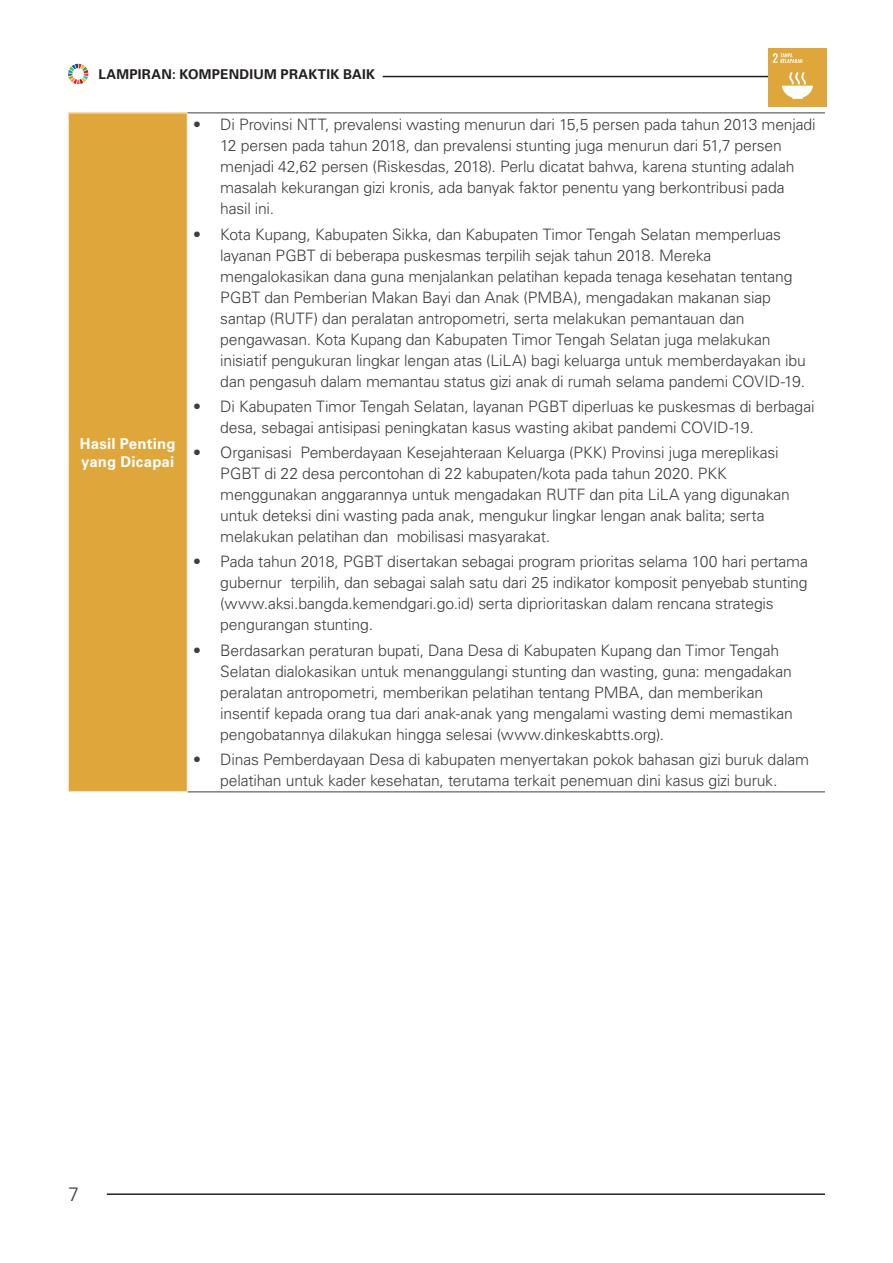
<style>
.page{position:relative;width:893px;height:1263px;background:#fff}
.page>*{position:absolute;margin:0;border:0;box-sizing:border-box;transform-origin:0 0}
.t1{font:300 19.5px "Univers LT Std";color:#3e3e3f}
.t2{font:300 15.75px/21px "Univers LT Std";letter-spacing:-.015em;color:#3e3e3f}
.bold_center{font:700 15px/18px "Univers LT Std";letter-spacing:.01em;color:#fff}
.t3{font:700 13.5px "Univers LT Std";letter-spacing:.015em;color:#231f20}
</style>
<div class="page">
<hr style="left:107px;top:1193px;width:718px;height:2px;background:#231f20">
<svg style="left:68px;top:64px;width:20px;height:20px"></svg>
<hr style="left:383px;top:76px;width:442px;height:1px;background:#231f20">
<div style="left:68px;top:113px;width:119px;height:679px;background:#dea63b"></div>
<hr style="left:187px;top:113px;width:90px;height:1px;background:#3e3e3f">
<hr style="left:277px;top:113px;width:548px;height:1px;background:#3e3e3f">
<hr style="left:187px;top:792px;width:90px;height:1px;background:#3e3e3f">
<hr style="left:277px;top:792px;width:548px;height:1px;background:#3e3e3f">
<hr style="left:68px;top:113px;width:119px;height:1px;background:#fff">
<hr style="left:68px;top:113px;width:1px;height:679px;background:#fff">
<hr style="left:187px;top:113px;width:1px;height:679px;background:#fff">
<div style="left:768px;top:48px;width:58px;height:58px;background:#dea63b"></div>
<svg style="left:773px;top:53px;width:29px;height:10px"></svg>
<svg style="left:782px;top:72px;width:31px;height:27px"></svg>
<p class="t3" style="left:99px;top:66px;width:278px">LAMPIRAN: KOMPENDIUM PRAKTIK BAIK</p>
<p class="bold_center" style="left:80px;top:435px;width:97px">Hasil Penting yang Dicapai</p>
<p class="t2" style="left:220px;top:114px;width:597px;text-indent:-27px">• Di Provinsi NTT, prevalensi wasting menurun dari 15,5 persen pada tahun 2013 menjadi 12 persen pada tahun 2018, dan prevalensi stunting juga menurun dari 51,7 persen menjadi 42,62 persen (Riskesdas, 2018). Perlu dicatat bahwa, karena stunting adalah masalah kekurangan gizi kronis, ada banyak faktor penentu yang berkontribusi pada hasil ini.</p>
<p class="t2" style="left:220px;top:223px;width:587px;text-indent:-27px">• Kota Kupang, Kabupaten Sikka, dan Kabupaten Timor Tengah Selatan memperluas layanan PGBT di beberapa puskesmas terpilih sejak tahun 2018. Mereka mengalokasikan dana guna menjalankan pelatihan kepada tenaga kesehatan tentang PGBT dan Pemberian Makan Bayi dan Anak (PMBA), mengadakan makanan siap santap (RUTF) dan peralatan antropometri, serta melakukan pemantauan dan pengawasan. Kota Kupang dan Kabupaten Timor Tengah Selatan juga melakukan inisiatif pengukuran lingkar lengan atas (LiLA) bagi keluarga untuk memberdayakan ibu dan pengasuh dalam memantau status gizi anak di rumah selama pandemi COVID-19.</p>
<p class="t2" style="left:220px;top:396px;width:596px;text-indent:-27px">• Di Kabupaten Timor Tengah Selatan, layanan PGBT diperluas ke puskesmas di berbagai desa, sebagai antisipasi peningkatan kasus wasting akibat pandemi COVID-19.</p>
<p class="t2" style="left:220px;top:442px;width:571px;text-indent:-27px">• Organisasi Pemberdayaan Kesejahteraan Keluarga (PKK) Provinsi juga mereplikasi PGBT di 22 desa percontohan di 22 kabupaten/kota pada tahun 2020. PKK menggunakan anggarannya untuk mengadakan RUTF dan pita LiLA yang digunakan untuk deteksi dini wasting pada anak, mengukur lingkar lengan anak balita; serta melakukan pelatihan dan mobilisasi masyarakat.</p>
<p class="t2" style="left:220px;top:551px;width:589px;text-indent:-27px">• Pada tahun 2018, PGBT disertakan sebagai program prioritas selama 100 hari pertama gubernur terpilih, dan sebagai salah satu dari 25 indikator komposit penyebab stunting (www.aksi.bangda.kemendgari.go.id) serta diprioritaskan dalam rencana strategis pengurangan stunting.</p>
<p class="t2" style="left:220px;top:639px;width:574px;text-indent:-27px">• Berdasarkan peraturan bupati, Dana Desa di Kabupaten Kupang dan Timor Tengah Selatan dialokasikan untuk menanggulangi stunting dan wasting, guna: mengadakan peralatan antropometri, memberikan pelatihan tentang PMBA, dan memberikan insentif kepada orang tua dari anak-anak yang mengalami wasting demi memastikan pengobatannya dilakukan hingga selesai (www.dinkeskabtts.org).</p>
<p class="t2" style="left:193px;top:749px;width:617px;text-align:center">• Dinas Pemberdayaan Desa di kabupaten menyertakan pokok bahasan gizi buruk dalam pelatihan untuk kader kesehatan, terutama terkait penemuan dini kasus gizi buruk.</p>
<p class="t1" style="left:68px;top:1182px;width:12px">7</p>
</div>
